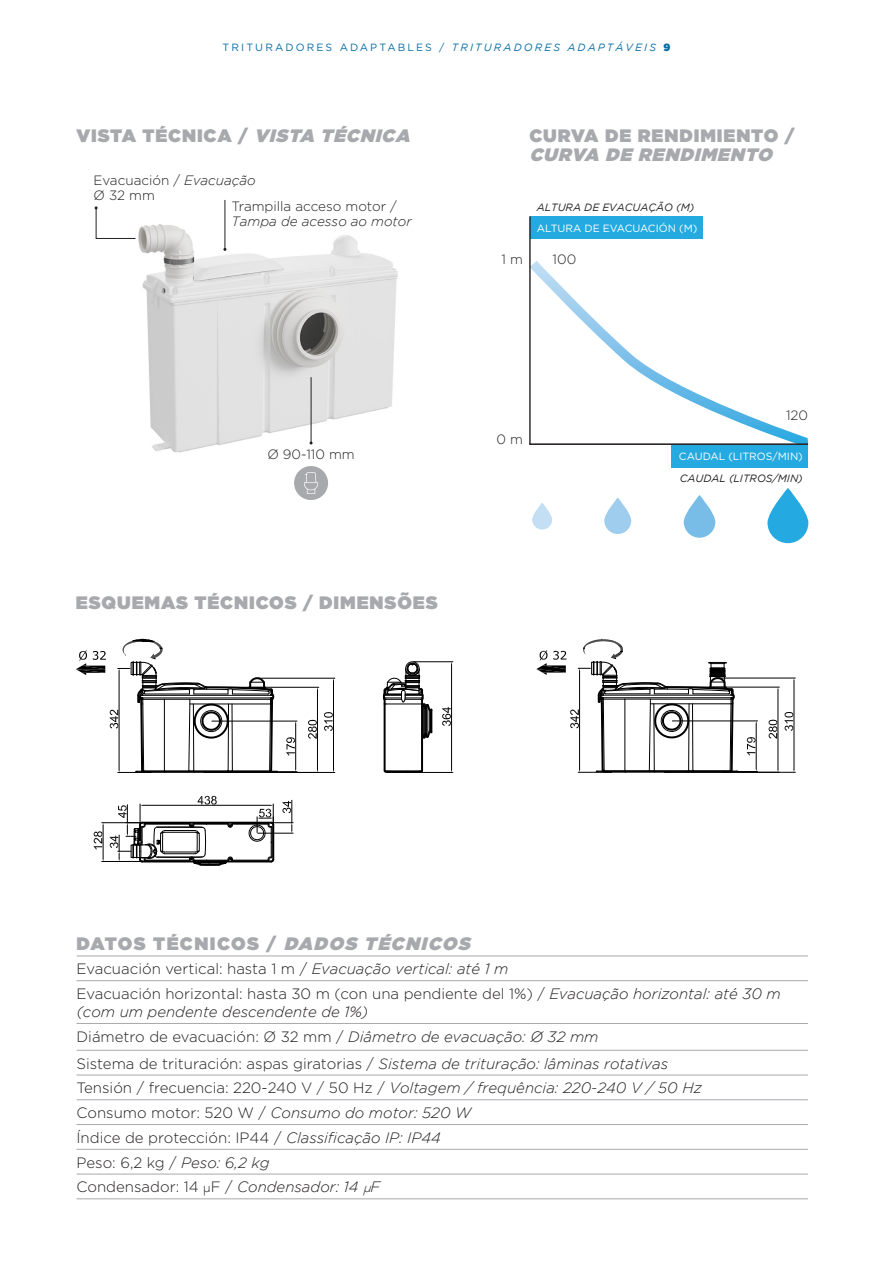
<style>
.page{position:relative;width:893px;height:1263px;background:#fff}
.page>*{position:absolute;margin:0;border:0;box-sizing:border-box;transform-origin:0 0}
.texto_general{font:900 18px "Gotham";letter-spacing:.05em;color:#a8a9ad}
.texto_general-2{font:italic 900 18px "Gotham";color:#a8a9ad}
.text_taules{font:300 15px "Gotham";color:#231f20}
.text_taules-2{font:italic 300 15px/18px "Gotham";color:#231f20}
.texto_general-3{font:300 13.5px "Gotham";color:#231f20}
.texto_general-4{font:italic 300 13.5px "Gotham";color:#231f20}
.TITULOS_PEQUEÑITOS{font:10.5px "Gotham";letter-spacing:.2em;color:#086da4}
.texto_general-5{font:10.5px "Gotham";color:#fff}
.texto_general-6{font:italic 10.5px "Gotham";color:#231f20}
.s1{font-style:italic}
.s2{font-weight:900}
.s3{font-style:normal}
.s4{font-family:"Futura PT"}
.s5{font-family:"Futura PT";font-style:italic}
</style>
<div class="page">
<img style="left:138px;top:223px;width:260px;height:230px">
<hr style="left:77px;top:955px;width:731px;height:1px;background:#a8a9ad">
<hr style="left:77px;top:980px;width:731px;height:1px;background:#a8a9ad">
<hr style="left:77px;top:1023px;width:731px;height:1px;background:#a8a9ad">
<hr style="left:77px;top:1050px;width:731px;height:1px;background:#a8a9ad">
<hr style="left:77px;top:1075px;width:731px;height:1px;background:#a8a9ad">
<hr style="left:77px;top:1099px;width:731px;height:1px;background:#a8a9ad">
<hr style="left:77px;top:1124px;width:731px;height:1px;background:#a8a9ad">
<hr style="left:77px;top:1149px;width:731px;height:1px;background:#a8a9ad">
<hr style="left:77px;top:1174px;width:731px;height:1px;background:#a8a9ad">
<hr style="left:77px;top:1198px;width:731px;height:1px;background:#a8a9ad">
<svg style="left:93px;top:638px;width:361px;height:225px"></svg>
<hr style="left:222px;top:687px;width:97px;height:1px;background:#000">
<hr style="left:317px;top:690px;width:1px;height:80px;background:#000">
<svg style="left:308px;top:720px;width:9px;height:19px"></svg>
<hr style="left:414px;top:661px;width:39px;height:1px;background:#000">
<hr style="left:393px;top:772px;width:60px;height:1px;background:#000">
<hr style="left:451px;top:664px;width:1px;height:106px;background:#000">
<svg style="left:442px;top:707px;width:9px;height:19px"></svg>
<hr style="left:258px;top:678px;width:77px;height:1px;background:#000">
<hr style="left:268px;top:772px;width:67px;height:1px;background:#000">
<hr style="left:333px;top:681px;width:1px;height:89px;background:#000">
<svg style="left:324px;top:712px;width:9px;height:19px"></svg>
<hr style="left:142px;top:822px;width:129px;height:2px;background:#000">
<hr style="left:142px;top:860px;width:129px;height:2px;background:#000">
<hr style="left:232px;top:824px;width:36px;height:1px;background:#000">
<hr style="left:102px;top:822px;width:39px;height:1px;background:#000">
<hr style="left:102px;top:861px;width:39px;height:1px;background:#000">
<hr style="left:103px;top:825px;width:1px;height:34px;background:#000">
<svg style="left:94px;top:831px;width:9px;height:18px"></svg>
<hr style="left:143px;top:805px;width:128px;height:1px;background:#000">
<hr style="left:384px;top:704px;width:2px;height:67px;background:#000">
<hr style="left:421px;top:704px;width:2px;height:67px;background:#000">
<svg style="left:383px;top:768px;width:41px;height:6px"></svg>
<svg style="left:249px;top:800px;width:44px;height:63px"></svg>
<hr style="left:272px;top:825px;width:2px;height:34px;background:#000">
<hr style="left:212px;top:721px;width:85px;height:1px;background:#000">
<hr style="left:267px;top:771px;width:30px;height:1px;background:#000">
<hr style="left:295px;top:724px;width:1px;height:45px;background:#000">
<svg style="left:286px;top:737px;width:10px;height:18px"></svg>
<svg style="left:382px;top:660px;width:51px;height:80px"></svg>
<svg style="left:110px;top:796px;width:123px;height:70px"></svg>
<svg style="left:76px;top:640px;width:202px;height:134px"></svg>
<svg style="left:536px;top:638px;width:260px;height:135px"></svg>
<svg style="left:95px;top:206px;width:41px;height:33px"></svg>
<div style="left:530px;top:216px;width:172px;height:23px;background:#24aae1"></div>
<img style="left:531px;top:261px;width:277px;height:182px">
<hr style="left:529px;top:216px;width:2px;height:228px;background:#231f20">
<hr style="left:529px;top:443px;width:279px;height:2px;background:#231f20">
<svg style="left:767px;top:488px;width:41px;height:55px;fill:#24aae1"></svg>
<svg style="left:532px;top:503px;width:20px;height:27px"></svg>
<svg style="left:604px;top:498px;width:27px;height:36px"></svg>
<svg style="left:684px;top:495px;width:31px;height:43px"></svg>
<div style="left:671px;top:445px;width:137px;height:22px;background:#24aae1"></div>
<div style="left:294px;top:466px;width:34px;height:34px;background:#a8a9ad;border-radius:50%"></div>
<svg style="left:304px;top:472px;width:14px;height:22px"></svg>
<hr style="left:311px;top:377px;width:1px;height:66px;background:#231f20">
<hr style="left:225px;top:200px;width:1px;height:49px;background:#231f20">
<p class="TITULOS_PEQUEÑITOS" style="left:223px;top:40px;width:449px">TRITURADORES ADAPTABLES / <span class="s1">TRITURADORES ADAPTÁVEIS</span> <span class="s2">9</span></p>
<p class="texto_general" style="left:77px;top:123px;width:341px">V I S TA T É C N I C A / <span class="s1">VISTA TÉCNICA</span></p>
<p class="texto_general-3" style="left:94px;top:172px;width:164px">Evacuación / <span class="s1">Evacuação</span></p>
<p class="texto_general-3" style="left:94px;top:187px;width:63px">Ø 32 mm</p>
<p class="texto_general-3" style="left:232px;top:197px;width:167px">Trampilla acceso motor /</p>
<p class="texto_general-4" style="left:232px;top:214px;width:182px">Tampa de acesso ao motor</p>
<p class="texto_general" style="left:529px;top:123px;width:267px">CURVA DE RENDIMIENTO /</p>
<p class="texto_general-2" style="left:529px;top:142px;width:250px">CURVA DE RENDIMENTO</p>
<p class="texto_general-6" style="left:537px;top:201px;width:159px">ALTURA DE EVACUAÇÃO (M)</p>
<p class="texto_general-5" style="left:537px;top:221px;width:162px">ALTURA DE EVACUACIÓN (M)</p>
<p class="texto_general-3" style="left:501px;top:251px;width:23px">1 m</p>
<p class="texto_general-3" style="left:553px;top:251px;width:25px">100</p>
<p class="texto_general-3" style="left:496px;top:430px;width:28px">0 m</p>
<p class="texto_general-3" style="left:786px;top:407px;width:24px">120</p>
<p class="texto_general-3" style="left:267px;top:445px;width:89px">Ø 90-110 mm</p>
<p class="texto_general-5" style="left:679px;top:450px;width:125px">CAUDAL (LITROS/MIN)</p>
<p class="texto_general" style="left:76px;top:589px;width:363px">ESQUEMAS TÉCNICOS / DIMENSÕES</p>
<p class="texto_general-6" style="left:680px;top:472px;width:125px">CAUDAL (LITROS/MIN)</p>
<p class="texto_general" style="left:77px;top:930px;width:401px">D AT O S T É C N I C O S / <span class="s1">DADOS TÉCNICOS</span></p>
<p class="text_taules" style="left:77px;top:959px;width:433px">Evacuación vertical: hasta 1 m / <span class="s1">Evacuação vertical: até 1 m</span></p>
<p class="text_taules-2" style="left:77px;top:985px;width:706px"><span class="s3">Evacuación horizontal: hasta 30 m (con una pendiente del 1%) /</span> Evacuação horizontal: até 30 m (com um pendente descendente de 1%)</p>
<p class="text_taules" style="left:77px;top:1027px;width:523px">Diámetro de evacuación: Ø 32 mm / <span class="s1">Diâmetro de evacuação: Ø 32 mm</span></p>
<p class="text_taules" style="left:77px;top:1054px;width:593px">Sistema de trituración: aspas giratorias / <span class="s1">Sistema de trituração: lâminas rotativas</span></p>
<p class="text_taules" style="left:77px;top:1078px;width:627px">Tensión / frecuencia: 220-240 V / 50 Hz / <span class="s1">Voltagem / frequência: 220-240 V / 50 Hz</span></p>
<p class="text_taules-2" style="left:77px;top:1104px;width:396px"><span class="s3">Consumo motor: 520 W /</span> Consumo do motor: 520 W</p>
<p class="text_taules" style="left:77px;top:1128px;width:366px">Índice de protección: IP44 / <span class="s1">Classificação IP: IP44</span></p>
<p class="text_taules" style="left:77px;top:1153px;width:195px">Peso: 6,2 kg / <span class="s1">Peso: 6,2 kg</span></p>
<p class="text_taules" style="left:77px;top:1178px;width:305px">Condensador: 14 <span class="s4">µ</span>F / <span class="s1">Condensador: 14</span> <span class="s5">µ</span><span class="s1">F</span></p>
</div>
